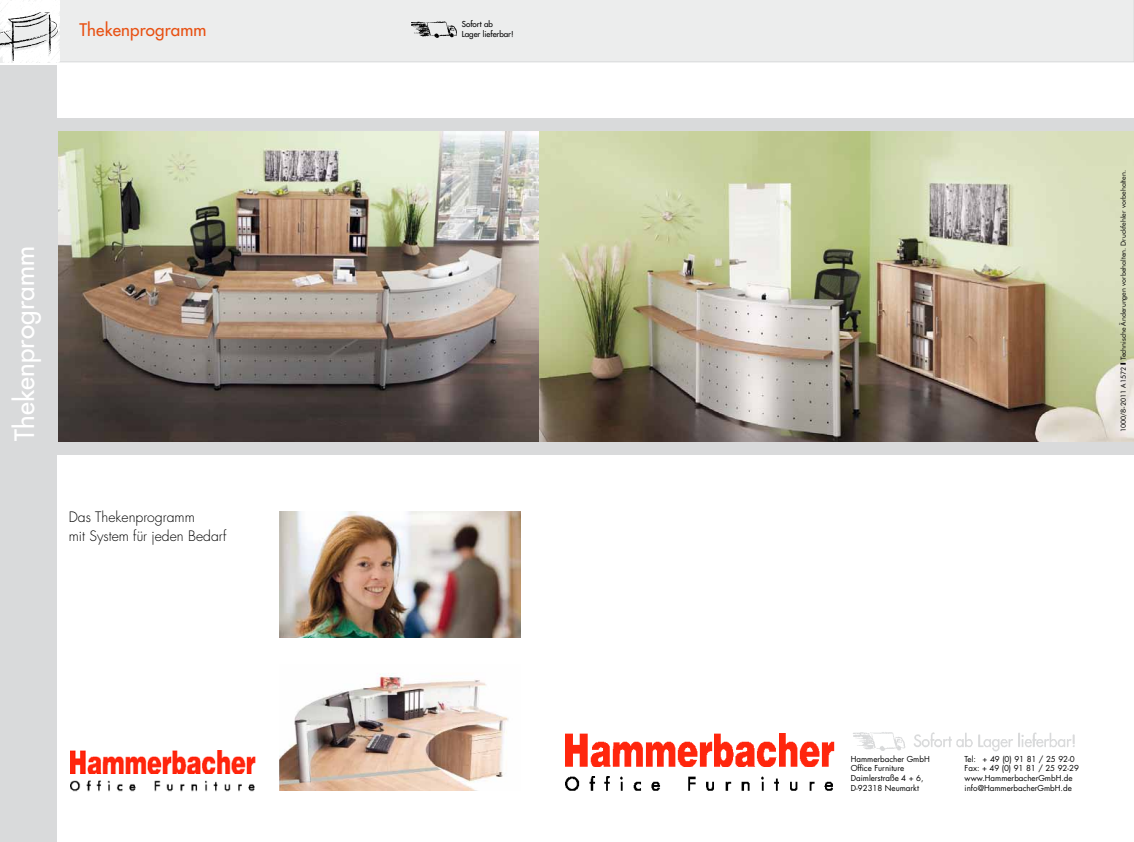
<style>
.page{position:relative;width:1134px;height:842px;background:#fff}
.page>*{position:absolute;margin:0;border:0;box-sizing:border-box;transform-origin:0 0}
.t1{font:26px "Futura";letter-spacing:.01em;color:#fff}
.t2{font:16.9px "Futura";letter-spacing:.01em;color:#e85113}
.t3{font:300 14px/19px "Futura";color:#000}
.t4{font:8px/9.6px "Futura";color:#000}
.t5{font:8px "Futura";color:#000}
.t6{font:7px "Futura BT";color:#000}
.s1{font-weight:900}
</style>
<div class="page">
<div style="left:60px;top:0;width:1074px;height:62px;background:#eceded"></div>
<div style="left:51px;top:118px;width:1083px;height:337px;background:#d9dadb"></div>
<img style="left:59px;top:131px;width:1075px;height:310px">
<img style="left:280px;top:511px;width:241px;height:127px">
<img style="left:280px;top:673px;width:229px;height:118px">
<img style="left:71px;top:751px;width:185px;height:41px">
<img style="left:0;top:0;width:60px;height:62px">
<img style="left:0;top:13px;width:60px;height:48px">
<div style="left:0;top:66px;width:57px;height:776px;background:#d9dadb"></div>
<img style="left:412px;top:21px;width:44px;height:17px">
<img style="left:565px;top:734px;width:270px;height:57px">
<img style="left:853px;top:732px;width:222px;height:20px">
<p class="t5" style="left:462px;top:19px;width:33px">Sofort ab</p>
<h2 class="t2" style="left:79px;top:19px;width:129px">Thekenprogramm</h2>
<p class="t5" style="left:462px;top:29px;width:53px">Lager lieferbar!</p>
<h1 class="t1" style="left:8px;top:441px;width:197px;rotate:-90deg">Thekenprogramm</h1>
<h3 class="t3" style="left:69px;top:507px;width:159px">Das Thekenprogramm<br>mit System für jeden Bedarf</h3>
<p class="t6" style="left:1119px;top:432px;width:264px;rotate:-90deg">1000/8-2011 A1572 <span class="s1">l</span> Technische Änderungen vorbehalten. Druckfehler vorbehalten.</p>
<p class="t4" style="left:851px;top:754px;width:81px">Hammerbacher GmbH<br>Office Furniture<br>Daimlerstraße 4 + 6,<br>D-92318 Neumarkt</p>
<p class="t4" style="left:965px;top:754px;width:116px">Tel: + 49 (0) 91 81 / 25 92-0<br>Fax: + 49 (0) 91 81 / 25 92-29 www.HammerbacherGmbH.de info@HammerbacherGmbH.de</p>
</div>
